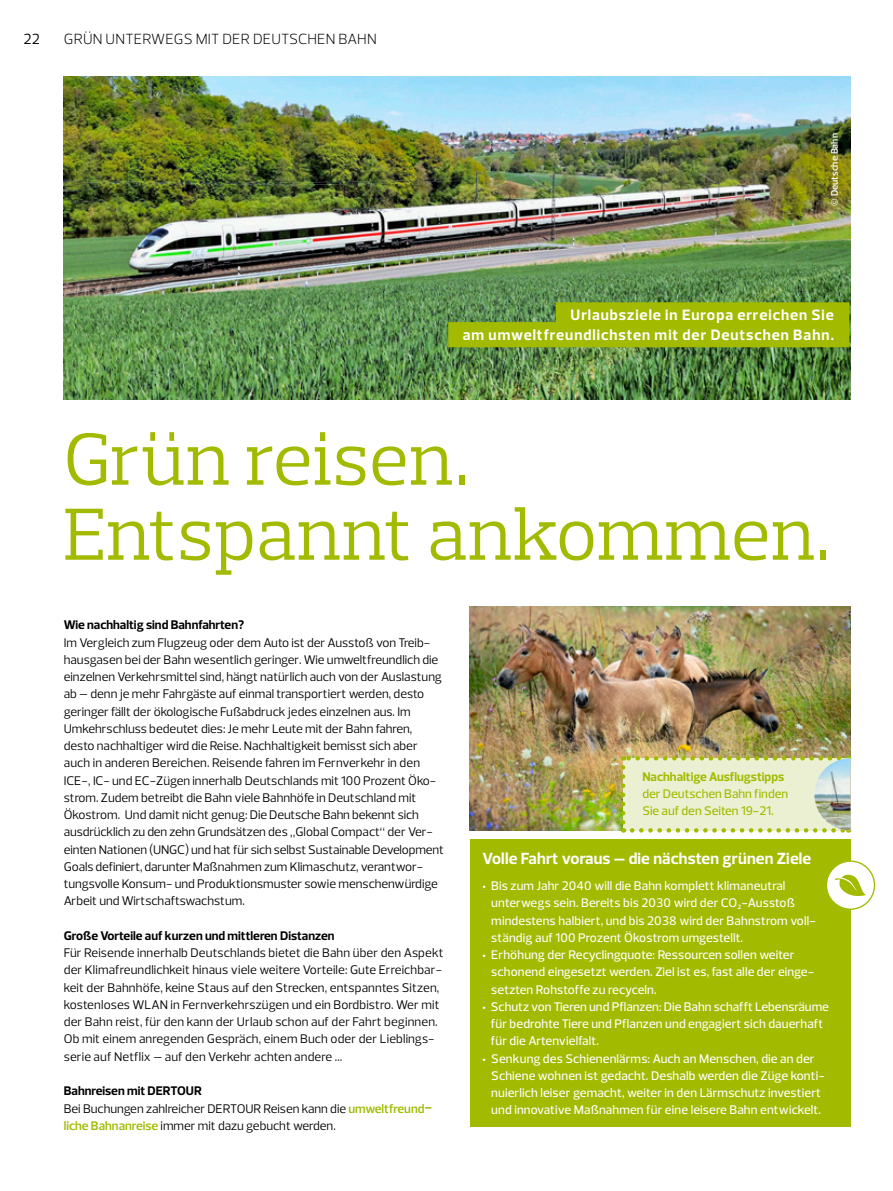
<style>
.page{position:relative;width:893px;height:1191px;background:#fff}
.page>*{position:absolute;margin:0;border:0;box-sizing:border-box;transform-origin:0 0}
.t1{font:75px/75px "Prelo Slab";letter-spacing:.01em;color:#a2ba00}
.t2{font:700 16.5px "Prelo";letter-spacing:.01em;color:#fff}
.t3{font:700 15.3px/19.8px "Prelo";letter-spacing:.06em;color:#fff;text-align:right}
.t4{font:300 15px "Prelo";letter-spacing:.015em;color:#000}
.t5{font:15px "Prelo";color:#000}
.t6{font:12.75px/17.2px "Prelo";color:#000}
.t7{font:500 12.75px "Prelo";letter-spacing:.01em;color:#fff}
.t8{font:700 12.75px "Prelo";color:#000}
.t9{font:500 12.75px/17px "Prelo";color:#a2ba00}
.t10{font:700 12.75px "Prelo";color:#a2ba00}
.t11{font:600 9.75px "Prelo";color:#fff}
.s1{font-weight:700}
.s2{font-weight:600;color:#a2ba00}
.s3{font-weight:900}
.s4{font-weight:600}
</style>
<div class="page">
<img style="left:64px;top:77px;width:786px;height:322px">
<div style="left:556px;top:302px;width:293px;height:25px;background:#a2ba00"></div>
<div style="left:448px;top:322px;width:401px;height:25px;background:#a2ba00"></div>
<div style="left:470px;top:839px;width:380px;height:288px;background:#a2ba00"></div>
<div style="left:826px;top:861px;width:48px;height:48px;background:#fff;border-radius:50%"></div>
<div style="left:826px;top:860px;width:49px;height:50px;border:1px solid #a2ba00;border-radius:50%"></div>
<svg style="left:835px;top:874px;width:31px;height:22px"></svg>
<img style="left:470px;top:606px;width:380px;height:224px">
<svg style="left:621px;top:756px;width:229px;height:76px"></svg>
<img style="left:814px;top:758px;width:36px;height:72px">
<p class="t5" style="left:24px;top:30px;width:18px">22</p>
<p class="t4" style="left:64px;top:30px;width:314px">GRÜN UNTERWEGS MIT DER DEUTSCHEN BAHN</p>
<p class="t11" style="left:828px;top:205px;width:74px;rotate:-90deg">© Deutsche Bahn</p>
<p class="t3" style="left:463px;top:305px;width:373px">Urlaubsziele in Europa erreichen Sie<br>am umweltfreundlichsten mit der Deutschen Bahn.</p>
<h1 class="t1" style="left:64px;top:422px;width:768px">Grün reisen.<br>Entspannt ankommen.</h1>
<p class="t8" style="left:64px;top:617px;width:182px">Wie nachhaltig sind Bahnfahrten?</p>
<p class="t6" style="left:64px;top:633px;width:382px">Im Vergleich zum Flugzeug oder dem Auto ist der Ausstoß von Treib&shy;hausgasen bei der Bahn wesentlich geringer. Wie umweltfreundlich die einzelnen Verkehrsmittel sind, hängt natürlich auch von der Auslastung ab – denn je mehr Fahrgäste auf einmal transportiert werden, desto geringer fällt der ökologische Fußabdruck jedes einzelnen aus. Im Umkehrschluss bedeutet dies: Je mehr Leute mit der Bahn fahren, desto nachhaltiger wird die Reise. Nachhaltigkeit bemisst sich aber auch in anderen Bereichen. Reisende fahren im Fernverkehr in den ICE-, IC- und EC-Zügen innerhalb Deutschlands mit 100 Prozent Öko&shy;strom. Zudem betreibt die Bahn viele Bahnhöfe in Deutschland mit Ökostrom. Und damit nicht genug: Die Deutsche Bahn bekennt sich ausdrücklich zu den zehn Grundsätzen des „Global Compact“ der Ver&shy;einten Nationen (UNGC) und hat für sich selbst Sustainable Development Goals definiert, darunter Maßnahmen zum Klimaschutz, verantwor&shy;tungsvolle Konsum- und Produktionsmuster sowie menschenwürdige Arbeit und Wirtschaftswachstum.</p>
<p class="t8" style="left:64px;top:927px;width:272px">Große Vorteile auf kurzen und mittleren Distanzen</p>
<p class="t6" style="left:64px;top:944px;width:381px">Für Reisende innerhalb Deutschlands bietet die Bahn über den Aspekt der Klimafreundlichkeit hinaus viele weitere Vorteile: Gute Erreichbar&shy;keit der Bahnhöfe, keine Staus auf den Strecken, entspanntes Sitzen, kostenloses WLAN in Fernverkehrszügen und ein Bordbistro. Wer mit der Bahn reist, für den kann der Urlaub schon auf der Fahrt beginnen.<br>Ob mit einem anregenden Gespräch, einem Buch oder der Lieblings&shy;serie auf Netflix – auf den Verkehr achten andere …</p>
<p class="t6" style="left:64px;top:1082px;width:370px"><span class="s1">Bahnreisen mit DERTOUR<br></span>Bei Buchungen zahlreicher DERTOUR Reisen kann die <span class="s2">umweltfreund&shy;liche Bahnanreise</span> immer mit dazu gebucht werden.</p>
<p class="t10" style="left:642px;top:768px;width:143px">Nachhaltige Ausflugstipps</p>
<p class="t9" style="left:642px;top:785px;width:147px">der Deutschen Bahn finden<br>Sie auf den Seiten 19-21.</p>
<p class="t2" style="left:483px;top:848px;width:330px">Volle Fahrt voraus – die nächsten grünen Ziele</p>
<p class="t7" style="left:483px;top:878px;width:304px"><span class="s3">·</span> Bis zum Jahr 2040 will die Bahn komplett klimaneutral</p>
<p class="t7" style="left:491px;top:895px;width:305px">unterwegs sein. Bereits bis 2030 wird der CO<span class="s4">2</span>-Ausstoß</p>
<p class="t7" style="left:491px;top:912px;width:326px">mindestens halbiert, und bis 2038 wird der Bahnstrom voll-</p>
<p class="t7" style="left:491px;top:929px;width:253px">ständig auf 100 Prozent Ökostrom umgestellt.</p>
<p class="t7" style="left:483px;top:947px;width:313px"><span class="s3">·</span> Erhöhung der Recyclingquote: Ressourcen sollen weiter</p>
<p class="t7" style="left:491px;top:964px;width:324px">schonend eingesetzt werden. Ziel ist es, fast alle der einge-</p>
<p class="t7" style="left:491px;top:981px;width:167px">setzten Rohstoffe zu recyceln.</p>
<p class="t7" style="left:483px;top:998px;width:348px"><span class="s3">·</span> Schutz von Tieren und Pflanzen: Die Bahn schafft Lebensräume</p>
<p class="t7" style="left:491px;top:1016px;width:334px">für bedrohte Tiere und Pflanzen und engagiert sich dauerhaft</p>
<p class="t7" style="left:491px;top:1033px;width:110px">für die Artenvielfalt.</p>
<p class="t7" style="left:483px;top:1050px;width:333px"><span class="s3">·</span> Senkung des Schienenlärms: Auch an Menschen, die an der</p>
<p class="t7" style="left:491px;top:1067px;width:335px">Schiene wohnen ist gedacht. Deshalb werden die Züge konti-</p>
<p class="t7" style="left:491px;top:1085px;width:331px">nuierlich leiser gemacht, weiter in den Lärmschutz investiert</p>
<p class="t7" style="left:491px;top:1102px;width:331px">und innovative Maßnahmen für eine leisere Bahn entwickelt.</p>
</div>
